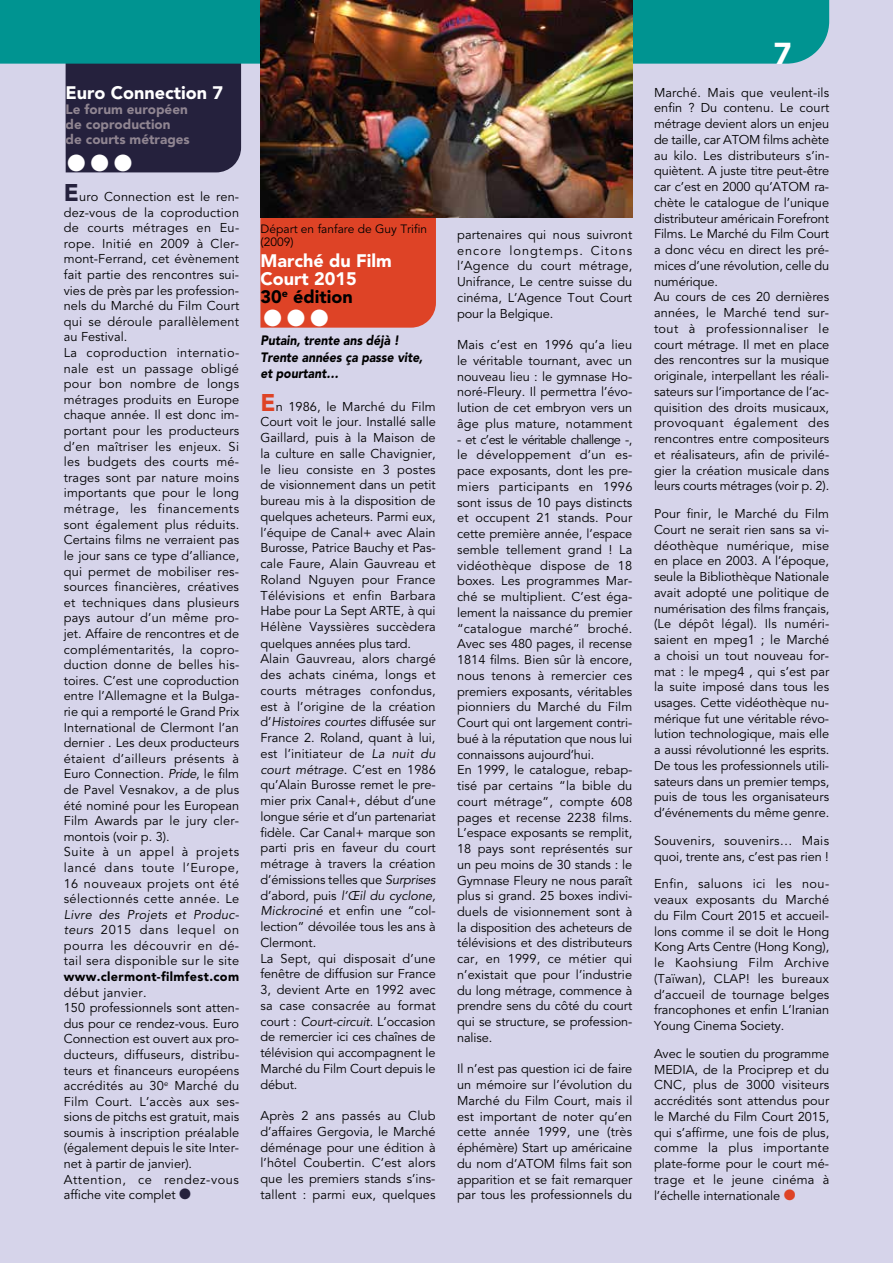
<style>
.page{position:relative;width:893px;height:1263px;background:#d6d4ea}
.page>*{position:absolute;margin:0;border:0;box-sizing:border-box;transform-origin:0 0}
.t1{font:900 30px "Avenir";color:#fff}
.t2{font:23.4px "Zapf Dingbats ITC";color:#fff}
.t3{font:900 18px/18px "Avenir";color:#fff}
.t4{font:italic 900 13.5px/16.5px "Avenir";color:#000;scale:.9 1}
.t5{font:900 13.5px/15px "Avenir";color:#908591}
.t6{font:12.75px/15.8px "Avenir";letter-spacing:.005em;color:#000;text-align:justify}
.t7{font:12.75px/15.8px "Avenir";letter-spacing:.025em;color:#000}
.t8{font:900 12.75px "Avenir";letter-spacing:.025em;color:#000}
.t9{font:12px/13.5px "Avenir";color:#000}
.s1{font-weight:900;font-size:24px;color:#25213d}
.s2{font-style:italic}
.s3{color:#25213d}
.s4{color:#000}
.s5{font-weight:900;font-size:24px;color:#de4326}
.s6{color:#de4326}
</style>
<div class="page">
<div style="left:65px;top:64px;width:176px;height:109px;background:#25213d"></div>
<div style="left:0;top:0;width:829px;height:64px;background:#009491"></div>
<div style="left:260px;top:196px;width:176px;height:132px;background:#de4326"></div>
<img style="left:261px;top:0;width:372px;height:218px">
<h3 class="t3" style="left:66px;top:83px;width:159px">Euro Connection 7</h3>
<p class="t5" style="left:66px;top:102px;width:126px">Le forum européen de coproduction de courts métrages</p>
<h2 class="t2" style="left:67px;top:152px;width:67px">●●●</h2>
<p class="t6" style="left:64px;top:189px;width:177px;text-align:left"><span class="s1">E</span>uro Connection est le ren&shy;dez-vous de la coproduction de courts métrages en Eu&shy;rope. Initié en 2009 à Cler&shy;mont-Ferrand, cet évènement fait partie des rencontres sui&shy;vies de près par les profession&shy;nels du Marché du Film Court qui se déroule parallèlement au Festival.<br>La coproduction internatio&shy;nale est un passage obligé pour bon nombre de longs métrages produits en Europe chaque année. Il est donc im&shy;portant pour les producteurs d’en maîtriser les enjeux. Si les budgets des courts mé&shy;trages sont par nature moins importants que pour le long métrage, les financements sont également plus réduits.<br>Certains films ne verraient pas le jour sans ce type d’alliance, qui permet de mobiliser res&shy;sources financières, créatives et techniques dans plusieurs pays autour d’un même pro&shy;jet. Affaire de rencontres et de complémentarités, la copro&shy;duction donne de belles his&shy;toires. C’est une coproduction entre l’Allemagne et la Bulga&shy;rie qui a remporté le Grand Prix<br>International de Clermont l’an dernier . Les deux producteurs étaient d’ailleurs présents à<br>Euro Connection. <span class="s2">Pride</span>, le film de Pavel Vesnakov, a de plus été nominé pour les European<br>Film Awards par le jury cler&shy;montois (voir p. 3).<br>Suite à un appel à projets lancé dans toute l’Europe,<br>16 nouveaux projets ont été sélectionnés cette année. Le</p>
<p class="t6" style="left:64px;top:907px;width:177px"><span class="s2">Livre des Projets et Produc&shy;teurs</span> 2015 dans lequel on pourra les découvrir en dé&shy;tail sera disponible sur le site</p>
<p class="t8" style="left:64px;top:969px;width:177px">www.clermont-filmfest.com</p>
<p class="t6" style="left:64px;top:985px;width:177px;text-align:left">début janvier.<br>150 professionnels sont atten&shy;dus pour ce rendez-vous. Euro<br>Connection est ouvert aux pro&shy;ducteurs, diffuseurs, distribu&shy;teurs et financeurs européens accrédités au 30<sup>e</sup> Marché du<br>Film Court. L’accès aux ses&shy;sions de pitchs est gratuit, mais soumis à inscription préalable (également depuis le site Inter&shy;net à partir de janvier).<br>Attention, ce rendez-vous affiche vite complet <span class="s3">●</span></p>
<p class="t9" style="left:261px;top:222px;width:168px">Départ en fanfare de Guy Trifin (2009)</p>
<h3 class="t3" style="left:260px;top:252px;width:133px">Marché du Film<br>Court 2015<br><span class="s4">30</span><sup>e</sup> <span class="s4">édition</span></h3>
<h2 class="t2" style="left:264px;top:307px;width:67px">●●●</h2>
<p class="t4" style="left:260px;top:332px;width:182px">Putain, trente ans déjà !<br>Trente années ça passe vite, et pourtant…</p>
<p class="t6" style="left:260px;top:399px;width:177px;text-align:left"><span class="s5">E</span>n 1986, le Marché du Film<br>Court voit le jour. Installé salle<br>Gaillard, puis à la Maison de la culture en salle Chavignier, le lieu consiste en 3 postes de visionnement dans un petit bureau mis à la disposition de quelques acheteurs. Parmi eux, l’équipe de Canal+ avec Alain<br>Burosse, Patrice Bauchy et Pas&shy;cale Faure, Alain Gauvreau et<br>Roland Nguyen pour France<br>Télévisions et enfin Barbara<br>Habe pour La Sept ARTE, à qui<br>Hélène Vayssières succèdera quelques années plus tard.<br>Alain Gauvreau, alors chargé des achats cinéma, longs et courts métrages confondus, est à l’origine de la création d’<span class="s2">Histoires courtes</span> diffusée sur<br>France 2. Roland, quant à lui, est l’initiateur de <span class="s2">La nuit du court métrage.</span> C’est en 1986 qu’Alain Burosse remet le pre&shy;mier prix Canal+, début d’une longue série et d’un partenariat fidèle. Car Canal+ marque son parti pris en faveur du court métrage à travers la création d’émissions telles que <span class="s2">Surprises </span>d’abord, puis <span class="s2">l’Œil du cyclone,<br>Mickrociné</span> et enfin une “col&shy;lection” dévoilée tous les ans à<br>Clermont.<br>La Sept, qui disposait d’une fenêtre de diffusion sur France<br>3, devient Arte en 1992 avec sa case consacrée au format court : <span class="s2">Court-circuit</span>. L’occasion de remercier ici ces chaînes de télévision qui accompagnent le<br>Marché du Film Court depuis le début.</p>
<p class="t6" style="left:260px;top:1108px;width:177px">Après 2 ans passés au Club d’affaires Gergovia, le Marché déménage pour une édition à l’hôtel Coubertin. C’est alors que les premiers stands s’ins&shy;tallent : parmi eux, quelques</p>
<p class="t6" style="left:457px;top:227px;width:177px">partenaires qui nous suivront encore longtemps. Citons l’Agence du court métrage, Unifrance, Le centre suisse du cinéma, L’Agence Tout Court pour la Belgique.</p>
<p class="t6" style="left:457px;top:337px;width:177px">Mais c’est en 1996 qu’a lieu le véritable tournant, avec un nouveau lieu : le gymnase Ho&shy;noré-Fleury. Il permettra l’évo&shy;lution de cet embryon vers un âge plus mature, notamment</p>
<p class="t6" style="left:457px;top:432px;width:177px;text-align:left">- et c’est le véritable challenge -, le développement d’un es&shy;pace exposants, dont les pre&shy;miers participants en 1996 sont issus de 10 pays distincts et occupent 21 stands. Pour cette première année, l’espace semble tellement grand ! La vidéothèque dispose de 18 boxes. Les programmes Mar&shy;ché se multiplient. C’est éga&shy;lement la naissance du premier “catalogue marché” broché.<br>Avec ses 480 pages, il recense<br>1814 films. Bien sûr là encore, nous tenons à remercier ces premiers exposants, véritables pionniers du Marché du Film<br>Court qui ont largement contri&shy;bué à la réputation que nous lui connaissons aujourd’hui.<br>En 1999, le catalogue, rebap&shy;tisé par certains “la bible du court métrage”, compte 608 pages et recense 2238 films.<br>L’espace exposants se remplit,<br>18 pays sont représentés sur un peu moins de 30 stands : le<br>Gymnase Fleury ne nous paraît plus si grand. 25 boxes indivi&shy;duels de visionnement sont à la disposition des acheteurs de télévisions et des distributeurs car, en 1999, ce métier qui n’existait que pour l’industrie du long métrage, commence à prendre sens du côté du court qui se structure, se profession&shy;nalise.</p>
<p class="t6" style="left:457px;top:1061px;width:177px">Il n’est pas question ici de faire un mémoire sur l’évolution du Marché du Film Court, mais il est important de noter qu’en cette année 1999, une (très éphémère) Start up américaine du nom d’ATOM films fait son apparition et se fait remarquer par tous les professionnels du</p>
<h1 class="t1" style="left:774px;top:35px;width:19px">7</h1>
<p class="t6" style="left:654px;top:85px;width:177px;text-align:left">Marché. Mais que veulent-ils enfin ? Du contenu. Le court métrage devient alors un enjeu de taille, car ATOM films achète au kilo. Les distributeurs s’in&shy;quiètent. A juste titre peut-être car c’est en 2000 qu’ATOM ra&shy;chète le catalogue de l’unique distributeur américain Forefront<br>Films. Le Marché du Film Court a donc vécu en direct les pré&shy;mices d’une révolution, celle du numérique.<br>Au cours de ces 20 dernières années, le Marché tend sur&shy;tout à professionnaliser le court métrage. Il met en place des rencontres sur la musique originale, interpellant les réali&shy;sateurs sur l’importance de l’ac&shy;quisition des droits musicaux, provoquant également des rencontres entre compositeurs et réalisateurs, afin de privilé&shy;gier la création musicale dans leurs courts métrages (voir p. 2).</p>
<p class="t6" style="left:654px;top:506px;width:177px">Pour finir, le Marché du Film Court ne serait rien sans sa vi&shy;déothèque numérique, mise en place en 2003. A l’époque, seule la Bibliothèque Nationale avait adopté une politique de numérisation des films français, (Le dépôt légal). Ils numéri&shy;saient en mpeg1 ; le Marché a choisi un tout nouveau for&shy;mat : le mpeg4 , qui s’est par la suite imposé dans tous les usages. Cette vidéothèque nu&shy;mérique fut une véritable révo&shy;lution technologique, mais elle a aussi révolutionné les esprits.<br>De tous les professionnels utili&shy;sateurs dans un premier temps, puis de tous les organisateurs d’événements du même genre.</p>
<p class="t7" style="left:654px;top:833px;width:177px">Souvenirs, souvenirs… Mais quoi, trente ans, c’est pas rien !</p>
<p class="t6" style="left:654px;top:876px;width:177px">Enfin, saluons ici les nou&shy;veaux exposants du Marché du Film Court 2015 et accueil&shy;lons comme il se doit le Hong Kong Arts Centre (Hong Kong), le Kaohsiung Film Archive (Taïwan), CLAP! les bureaux d’accueil de tournage belges francophones et enfin L’Iranian Young Cinema Society.</p>
<p class="t6" style="left:654px;top:1046px;width:177px">Avec le soutien du programme MEDIA, de la Prociprep et du CNC, plus de 3000 visiteurs accrédités sont attendus pour le Marché du Film Court 2015, qui s’affirme, une fois de plus, comme la plus importante plate-forme pour le court mé&shy;trage et le jeune cinéma à l’échelle internationale <span class="s6">●</span></p>
</div>
